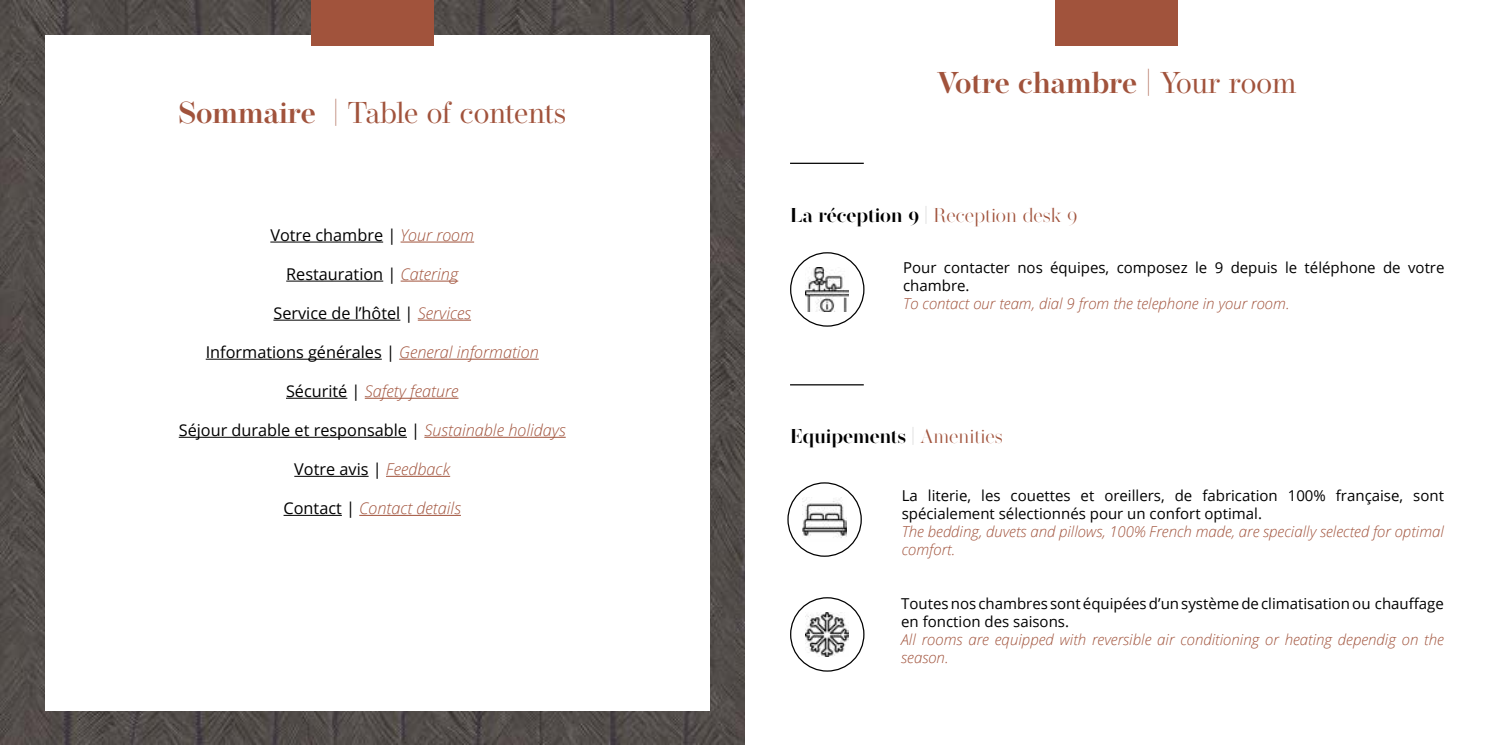
<style>
.page{position:relative;width:1489px;height:745px;background:#fff}
.page>*{position:absolute;margin:0;border:0;box-sizing:border-box;transform-origin:0 0}
.t1{font:30px "Operetta 12";letter-spacing:-.005em;color:#a1533c}
.t2{font:600 30px "Operetta 12";color:#a1533c}
.t3{font:300 20px "Operetta 52";color:#a1533c}
.t4{font:600 20px "Operetta 52";color:#000}
.t5{font:16.25px "Open Sans";color:#000}
.t6{font:italic 300 16.25px "Open Sans";color:#a1533c}
.t7{font:15px/18px "Open Sans";color:#000}
.t8{font:italic 300 15px/18px "Open Sans";color:#a1533c}
.s1{font-weight:600}
.s2{font-weight:300;font-style:italic;color:#a1533c}
.s3{font-weight:400;font-style:normal;color:#000}
.s4{font-weight:400}
.s5{font-weight:600;color:#000}
.s6{font-weight:500;color:#000}
.s7{font-style:inherit}
.s8{font-weight:500}
.s9{font-weight:300;color:#a1533c}
</style>
<div class="page">
<img style="left:0;top:0;width:744px;height:744px">
<div style="left:45px;top:35px;width:664px;height:674px;background:#fff"></div>
<div style="left:311px;top:0;width:122px;height:45px;background:#a1533c"></div>
<hr style="left:270px;top:241px;width:113px;height:1px;background:#000">
<hr style="left:400px;top:241px;width:74px;height:1px;background:#a1533c">
<hr style="left:286px;top:280px;width:97px;height:1px;background:#000">
<hr style="left:400px;top:280px;width:58px;height:1px;background:#a1533c">
<hr style="left:273px;top:319px;width:127px;height:1px;background:#000">
<hr style="left:418px;top:319px;width:53px;height:1px;background:#a1533c">
<hr style="left:206px;top:358px;width:176px;height:1px;background:#000">
<hr style="left:399px;top:358px;width:139px;height:1px;background:#a1533c">
<hr style="left:286px;top:397px;width:61px;height:1px;background:#000">
<hr style="left:365px;top:397px;width:93px;height:1px;background:#a1533c">
<hr style="left:179px;top:436px;width:228px;height:1px;background:#000">
<hr style="left:424px;top:436px;width:141px;height:1px;background:#a1533c">
<hr style="left:294px;top:475px;width:74px;height:1px;background:#000">
<hr style="left:386px;top:475px;width:64px;height:1px;background:#a1533c">
<hr style="left:283px;top:514px;width:59px;height:1px;background:#000">
<hr style="left:359px;top:514px;width:102px;height:1px;background:#a1533c">
<div style="left:1055px;top:0;width:122px;height:45px;background:#a1533c"></div>
<hr style="left:790px;top:384px;width:73px;height:1px;background:#000">
<hr style="left:790px;top:162px;width:73px;height:2px;background:#000">
<img style="left:805px;top:267px;width:43px;height:44px">
<div style="left:790px;top:252px;width:74px;height:74px;border:1px solid #000;border-radius:50%"></div>
<img style="left:802px;top:497px;width:44px;height:41px">
<div style="left:787px;top:482px;width:74px;height:74px;border:1px solid #000;border-radius:50%"></div>
<img style="left:805px;top:612px;width:44px;height:43px">
<div style="left:790px;top:596px;width:74px;height:75px;border:1px solid #000;border-radius:50%"></div>
<h1 class="t1" style="left:178px;top:95px;width:390px"><span class="s1">Sommaire</span> | Table of contents</h1>
<p class="t5" style="left:270px;top:224px;width:205px">Votre chambre | <span class="s2">Your room</span></p>
<p class="t5" style="left:286px;top:263px;width:173px">Restauration | <span class="s2">Catering</span></p>
<p class="t5" style="left:273px;top:302px;width:199px">Service de l’hôtel | <span class="s2">Services</span></p>
<p class="t5" style="left:206px;top:341px;width:334px">Informations générales | <span class="s2">General information</span></p>
<p class="t6" style="left:286px;top:379px;width:174px"><span class="s3">Sécurité |</span> Safety feature</p>
<p class="t5" style="left:179px;top:419px;width:388px">Séjour durable et responsable | <span class="s2">Sustainable holidays</span></p>
<p class="t5" style="left:294px;top:458px;width:157px">Votre avis | <span class="s2">Feedback</span></p>
<p class="t6" style="left:283px;top:496px;width:179px"><span class="s3">Contact |</span> Contact details</p>
<h1 class="t2" style="left:936px;top:65px;width:361px">Votre chambre <span class="s4">| Your room</span></h1>
<h2 class="t3" style="left:790px;top:203px;width:289px"><span class="s5">La réception 9</span> <span class="s6">|</span> Reception desk 9</h2>
<p class="t7" style="left:903px;top:258px;width:543px">Pour contacter nos équipes, composez le 9 depuis le téléphone de votre chambre.</p>
<p class="t8" style="left:903px;top:293px;width:388px">To contact our team, dial 9 from the telephone in your room.</p>
<h2 class="t4" style="left:790px;top:424px;width:214px"><span class="s7">E</span>quipements <span class="s8">|</span> <span class="s9">Amenities</span></h2>
<p class="t7" style="left:901px;top:485px;width:543px">La literie, les couettes et oreillers, de fabrication 100% française, sont spécialement sélectionnés pour un confort optimal.</p>
<p class="t8" style="left:901px;top:521px;width:543px">The bedding, duvets and pillows, 100% French made, are specially selected for optimal comfort.</p>
<p class="t7" style="left:901px;top:593px;width:544px">Toutes nos chambres sont équipées d’un système de climatisation ou chauffage en fonction des saisons.</p>
<p class="t8" style="left:901px;top:629px;width:544px">All rooms are equipped with reversible air conditioning or heating dependig on the season.</p>
</div>
